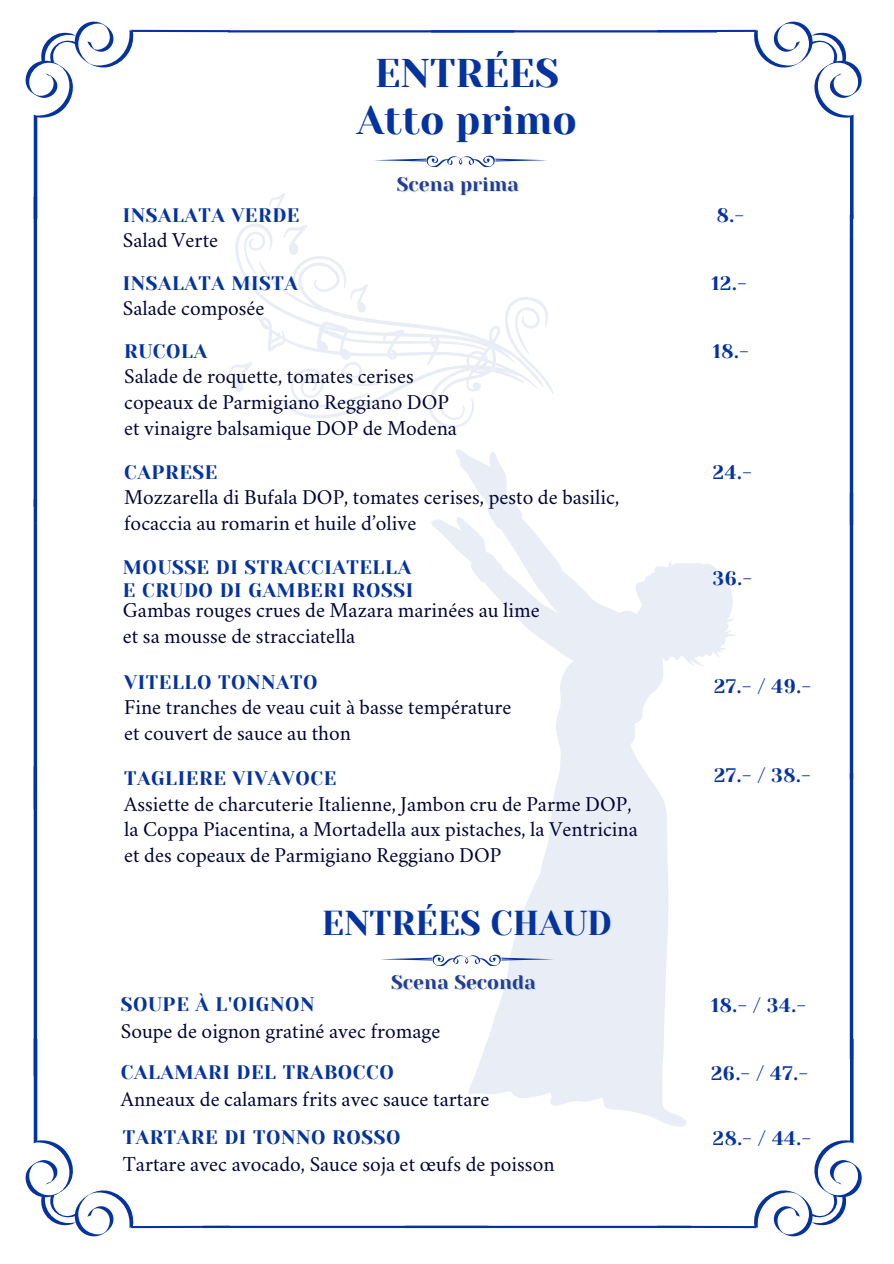
<style>
.page{position:relative;width:894px;height:1264px;background:#fff}
.page>*{position:absolute;margin:0;border:0;box-sizing:border-box;transform-origin:0 0}
.t1{font:39.9px/47.2px "Yeseva One";color:#0433a0;text-align:center}
.t2{font:34.5px "Yeseva One";color:#0433a0}
.t3{font:21px "Crimson";color:#000435}
.t4{font:19.5px/22.5px "Yeseva One";letter-spacing:.03em;color:#0433a0}
.t5{font:19.5px "Yeseva One";color:#243d8e}
</style>
<div class="page">
<svg style="left:25px;top:1038px;width:204px;height:199px"></svg>
<svg style="left:657px;top:1038px;width:205px;height:199px"></svg>
<svg style="left:657px;top:21px;width:205px;height:198px"></svg>
<svg style="left:25px;top:21px;width:204px;height:198px"></svg>
<hr style="left:849px;top:493px;width:3px;height:286px;background:#0433a0">
<hr style="left:849px;top:773px;width:3px;height:286px;background:#0433a0">
<hr style="left:849px;top:239px;width:3px;height:285px;background:#0433a0">
<hr style="left:34px;top:221px;width:3px;height:286px;background:#0433a0">
<hr style="left:34px;top:197px;width:3px;height:24px;background:#0433a0">
<hr style="left:34px;top:523px;width:3px;height:286px;background:#0433a0">
<hr style="left:34px;top:499px;width:3px;height:24px;background:#0433a0">
<hr style="left:34px;top:790px;width:3px;height:286px;background:#0433a0">
<hr style="left:228px;top:30px;width:286px;height:2px;background:#0433a0">
<hr style="left:431px;top:30px;width:285px;height:2px;background:#0433a0">
<hr style="left:202px;top:1225px;width:286px;height:2px;background:#0433a0">
<hr style="left:405px;top:1225px;width:286px;height:2px;background:#0433a0">
<hr style="left:849px;top:215px;width:3px;height:24px;background:#0433a0">
<svg style="left:374px;top:156px;width:173px;height:11px"></svg>
<svg style="left:381px;top:957px;width:49px;height:4px"></svg>
<svg style="left:430px;top:499px;width:306px;height:627px"></svg>
<svg style="left:184px;top:182px;width:370px;height:317px"></svg>
<p class="t4" style="left:123px;top:204px;width:178px">INSALATA VERDE</p>
<p class="t3" style="left:123px;top:231px;width:97px">Salad Verte</p>
<p class="t4" style="left:123px;top:272px;width:176px">INSALATA MISTA</p>
<p class="t3" style="left:123px;top:299px;width:143px">Salade composée</p>
<p class="t4" style="left:124px;top:340px;width:84px">RUCOLA</p>
<p class="t1" style="left:357px;top:50px;width:221px">ENTRÉES<br>Atto primo</p>
<h3 class="t5" style="left:397px;top:173px;width:124px">Scena prima</h3>
<p class="t3" style="left:124px;top:367px;width:291px">Salade de roquette, tomates cerises</p>
<p class="t3" style="left:124px;top:393px;width:326px">copeaux de Parmigiano Reggiano DOP</p>
<p class="t3" style="left:124px;top:419px;width:334px">et vinaigre balsamique DOP de Modena</p>
<p class="t4" style="left:124px;top:461px;width:95px">CAPRESE</p>
<h1 class="t3" style="left:124px;top:488px;width:496px">Mozzarella di Bufala DOP, tomates cerises, pesto de basilic,</h1>
<p class="t3" style="left:124px;top:514px;width:294px">focaccia au romarin et huile d’olive</p>
<p class="t4" style="left:123px;top:556px;width:292px">MOUSSE DI STRACCIATELLA<br>E CRUDO DI GAMBERI ROSSI</p>
<p class="t3" style="left:123px;top:601px;width:418px">Gambas rouges crues de Mazara marinées au lime</p>
<h3 class="t3" style="left:123px;top:627px;width:234px">et sa mousse de stracciatella</h3>
<p class="t4" style="left:124px;top:671px;width:195px">VITELLO TONNATO</p>
<h3 class="t3" style="left:124px;top:698px;width:389px">Fine tranches de veau cuit à basse température</h3>
<h3 class="t3" style="left:124px;top:724px;width:228px">et couvert de sauce au thon</h3>
<p class="t4" style="left:716px;top:204px;width:29px">8.-</p>
<p class="t4" style="left:711px;top:272px;width:36px">12.-</p>
<p class="t4" style="left:712px;top:340px;width:37px">18.-</p>
<p class="t4" style="left:712px;top:461px;width:40px">24.-</p>
<h3 class="t4" style="left:712px;top:567px;width:41px">36.-</h3>
<p class="t4" style="left:714px;top:675px;width:98px">27.- / 49.-</p>
<p class="t4" style="left:124px;top:767px;width:213px">TAGLIERE VIVAVOCE</p>
<p class="t4" style="left:714px;top:764px;width:98px">27.- / 38.-</p>
<p class="t3" style="left:124px;top:795px;width:509px">Assiette de charcuterie Italienne, Jambon cru de Parme DOP,</p>
<p class="t3" style="left:124px;top:820px;width:515px">la Coppa Piacentina, a Mortadella aux pistaches, la Ventricina</p>
<p class="t3" style="left:124px;top:846px;width:378px">et des copeaux de Parmigiano Reggiano DOP</p>
<p class="t2" style="left:321px;top:903px;width:291px">ENTRÉES CHAUD</p>
<p class="t5" style="left:391px;top:970px;width:146px">Scena Seconda</p>
<p class="t4" style="left:121px;top:993px;width:195px">SOUPE À L'OIGNON</p>
<p class="t3" style="left:121px;top:1022px;width:321px">Soupe de oignon gratiné avec fromage</p>
<h3 class="t4" style="left:121px;top:1061px;width:274px">CALAMARI DEL TRABOCCO</h3>
<p class="t3" style="left:121px;top:1089px;width:370px">Anneaux de calamars frits avec sauce tartare</p>
<h3 class="t4" style="left:123px;top:1126px;width:279px">TARTARE DI TONNO ROSSO</h3>
<h3 class="t3" style="left:123px;top:1154px;width:433px">Tartare avec avocado, Sauce soja et œufs de poisson</h3>
<h3 class="t4" style="left:711px;top:994px;width:96px">18.- / 34.-</h3>
<p class="t4" style="left:711px;top:1061px;width:98px">26.- / 47.-</p>
<p class="t4" style="left:712px;top:1126px;width:100px">28.- / 44.-</p>
</div>
